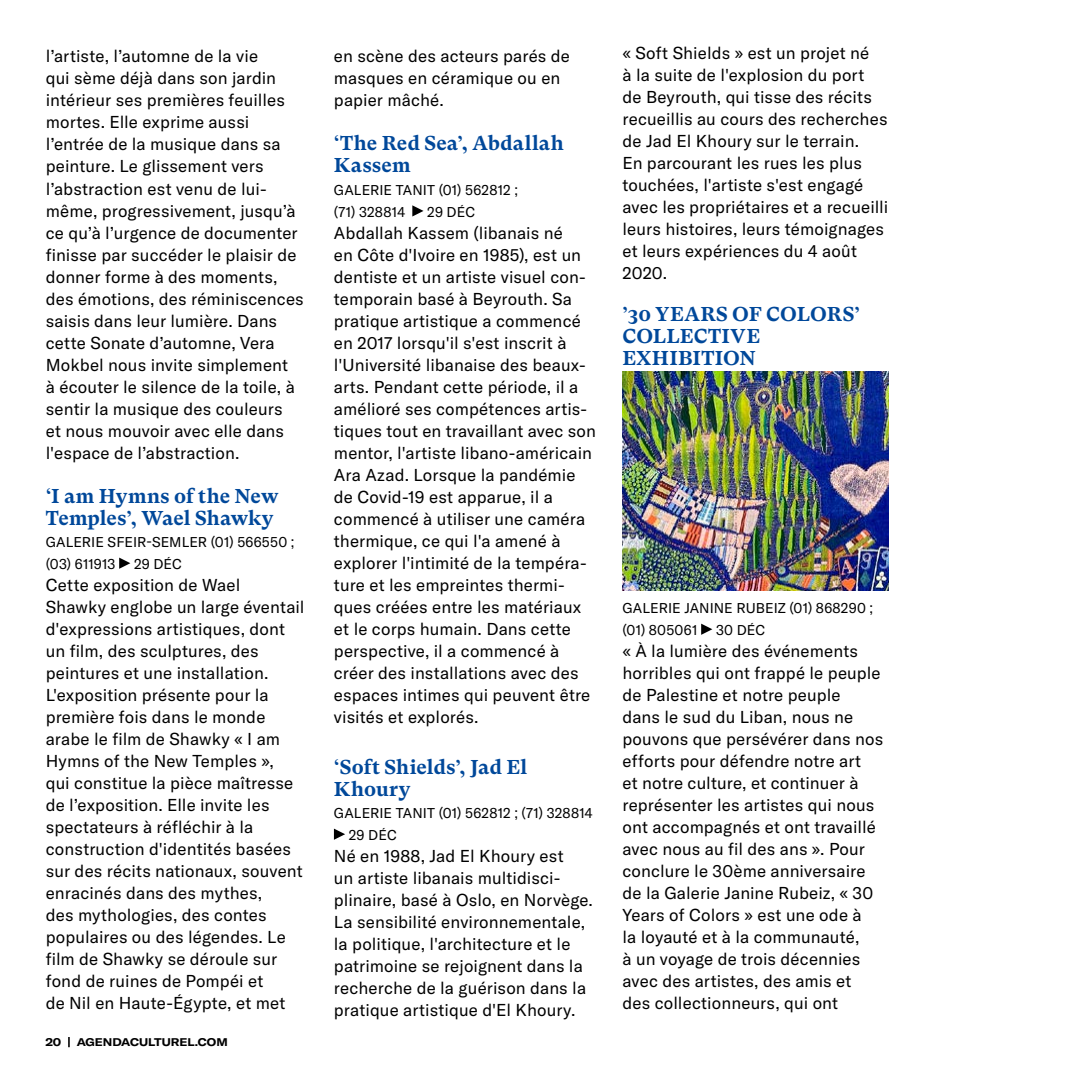
<style>
.page{position:relative;width:1078px;height:1078px;background:#fff}
.page>*{position:absolute;margin:0;border:0;box-sizing:border-box;transform-origin:0 0}
.t1{font:700 20px/22px "GT Super Text";letter-spacing:.01em;color:#00489a}
.t2{font:17px/22px "GT America";letter-spacing:.005em;color:#000}
.t3{font:14px/22px "GT America";letter-spacing:.01em;color:#000}
.t4{font:700 expanded 11px "GT America";color:#000}
</style>
<div class="page">
<svg style="left:68px;top:1037px;width:2px;height:9px"></svg>
<svg style="left:119px;top:557px;width:11px;height:11px"></svg>
<svg style="left:701px;top:623px;width:11px;height:11px"></svg>
<svg style="left:412px;top:205px;width:11px;height:11px"></svg>
<svg style="left:334px;top:828px;width:11px;height:11px"></svg>
<img style="left:622px;top:372px;width:266px;height:218px">
<p class="t2" style="left:46px;top:45px;width:259px">l’artiste, l’automne de la vie<br>qui sème déjà dans son jardin intérieur ses premières feuilles mortes. Elle exprime aussi l’entrée de la musique dans sa peinture. Le glissement vers l’abstraction est venu de lui&shy;même, progressivement, jusqu’à ce qu’à l’urgence de documenter finisse par succéder le plaisir de donner forme à des moments, des émotions, des réminiscences saisis dans leur lumière. Dans cette Sonate d’automne, Vera<br>Mokbel nous invite simplement<br>à écouter le silence de la toile, à sentir la musique des couleurs<br>et nous mouvoir avec elle dans l'espace de l’abstraction.</p>
<p class="t1" style="left:46px;top:485px;width:234px">‘I am Hymns of the New<br>Temples’, Wael Shawky</p>
<p class="t3" style="left:46px;top:530px;width:250px">GALERIE SFEIR-SEMLER (01) 566550 ; (03) 611913</p>
<p class="t3" style="left:134px;top:552px;width:49px">29 DÉC</p>
<p class="t2" style="left:46px;top:573px;width:260px">Cette exposition de Wael<br>Shawky englobe un large éventail d'expressions artistiques, dont un film, des sculptures, des peintures et une installation.<br>L'exposition présente pour la première fois dans le monde arabe le film de Shawky « I am<br>Hymns of the New Temples »,<br>qui constitue la pièce maîtresse de l’exposition. Elle invite les spectateurs à réfléchir à la construction d'identités basées sur des récits nationaux, souvent enracinés dans des mythes,<br>des mythologies, des contes populaires ou des légendes. Le film de Shawky se déroule sur fond de ruines de Pompéi et<br>de Nil en Haute-Égypte, et met</p>
<p class="t4" style="left:45px;top:1035px;width:17px">20</p>
<p class="t4" style="left:77px;top:1035px;width:152px">AGENDACULTUREL.COM</p>
<p class="t2" style="left:334px;top:45px;width:237px">en scène des acteurs parés de masques en céramique ou en papier mâché.</p>
<p class="t1" style="left:334px;top:133px;width:231px">‘The Red Sea’, Abdallah<br>Kassem</p>
<p class="t3" style="left:334px;top:178px;width:185px">GALERIE TANIT (01) 562812 ; (71) 328814</p>
<p class="t3" style="left:427px;top:200px;width:49px">29 DÉC</p>
<p class="t2" style="left:334px;top:221px;width:263px">Abdallah Kassem (libanais né<br>en Côte d'Ivoire en 1985), est un dentiste et un artiste visuel con&shy;temporain basé à Beyrouth. Sa pratique artistique a commencé en 2017 lorsqu'il s'est inscrit à l'Université libanaise des beaux&shy;arts. Pendant cette période, il a amélioré ses compétences artis&shy;tiques tout en travaillant avec son mentor, l'artiste libano-américain<br>Ara Azad. Lorsque la pandémie de Covid-19 est apparue, il a commencé à utiliser une caméra thermique, ce qui l'a amené à explorer l'intimité de la tempéra&shy;ture et les empreintes thermi&shy;ques créées entre les matériaux et le corps humain. Dans cette perspective, il a commencé à créer des installations avec des espaces intimes qui peuvent être visités et explorés.</p>
<p class="t1" style="left:334px;top:755px;width:195px">‘Soft Shields’, Jad El<br>Khoury</p>
<p class="t3" style="left:349px;top:801px;width:245px;text-indent:-15px">GALERIE TANIT (01) 562812 ; (71) 328814<br>29 DÉC</p>
<p class="t2" style="left:334px;top:844px;width:260px">Né en 1988, Jad El Khoury est<br>un artiste libanais multidisci&shy;plinaire, basé à Oslo, en Norvège.<br>La sensibilité environnementale, la politique, l'architecture et le patrimoine se rejoignent dans la recherche de la guérison dans la pratique artistique d'El Khoury.</p>
<p class="t2" style="left:622px;top:42px;width:267px">« Soft Shields » est un projet né<br>à la suite de l'explosion du port<br>de Beyrouth, qui tisse des récits recueillis au cours des recherches de Jad El Khoury sur le terrain.<br>En parcourant les rues les plus touchées, l'artiste s'est engagé avec les propriétaires et a recueilli leurs histoires, leurs témoignages et leurs expériences du 4 août<br>2020.</p>
<p class="t1" style="left:622px;top:303px;width:239px">’30 YEARS OF COLORS’<br>COLLECTIVE<br>EXHIBITION</p>
<p class="t3" style="left:622px;top:596px;width:252px">GALERIE JANINE RUBEIZ (01) 868290 ; (01) 805061</p>
<p class="t3" style="left:715px;top:618px;width:51px">30 DÉC</p>
<p class="t2" style="left:622px;top:639px;width:262px">« À la lumière des événements horribles qui ont frappé le peuple de Palestine et notre peuple<br>dans le sud du Liban, nous ne pouvons que persévérer dans nos efforts pour défendre notre art<br>et notre culture, et continuer à représenter les artistes qui nous ont accompagnés et ont travaillé avec nous au fil des ans ». Pour conclure le 30ème anniversaire de la Galerie Janine Rubeiz, « 30<br>Years of Colors » est une ode à<br>la loyauté et à la communauté,<br>à un voyage de trois décennies avec des artistes, des amis et des collectionneurs, qui ont</p>
</div>
